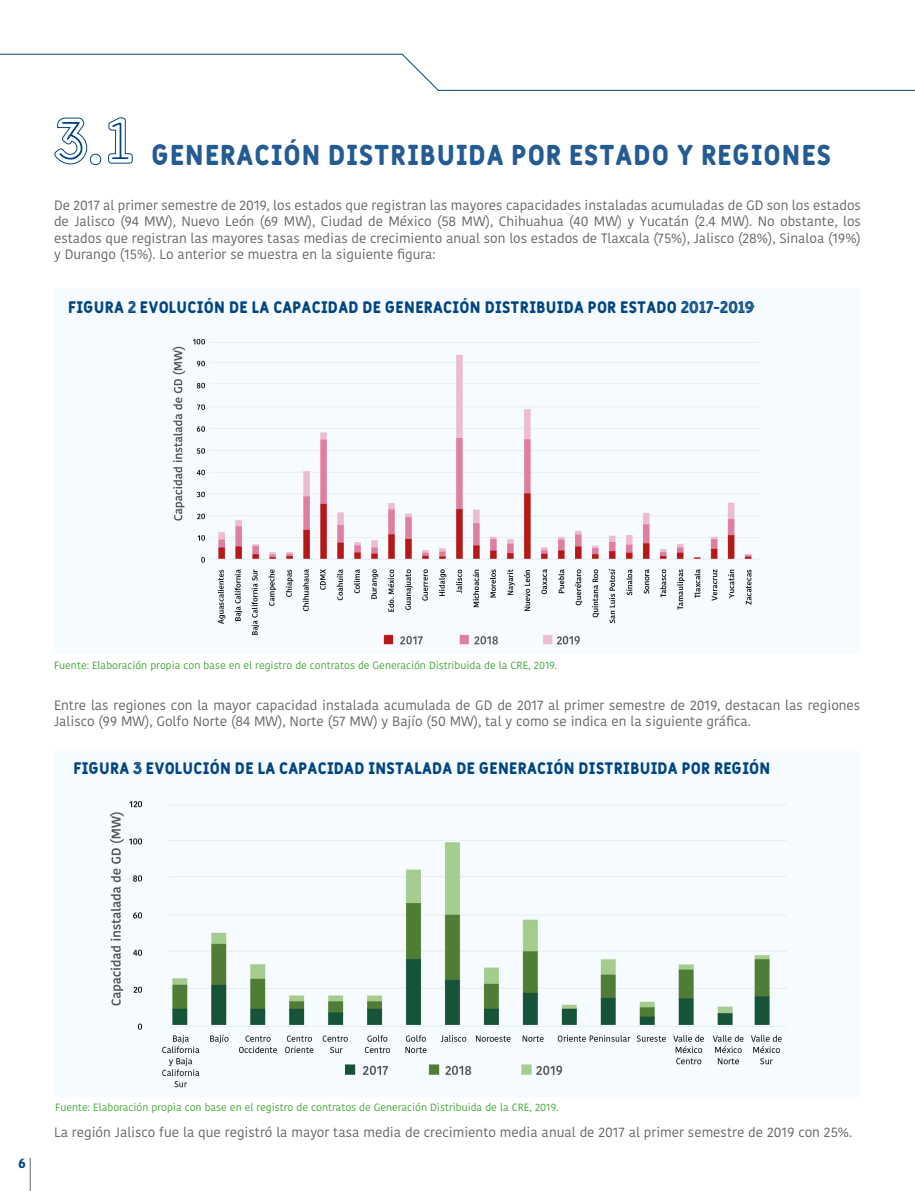
<style>
.page{position:relative;width:915px;height:1191px;background:#fff}
.page>*{position:absolute;margin:0;border:0;box-sizing:border-box;transform-origin:0 0}
.t1{font:28.5px "Fulbo Tano";letter-spacing:-.01em;color:#255b93}
.t2{font:16.5px "Fulbo Tano";letter-spacing:-.025em;color:#004581}
.t3{font:13.5px/16.5px "Kohinoor Devanagari";color:#646363;text-align:justify}
.t4{font:700 13.5px "Kohinoor Devanagari";color:#004581}
.t5{font:10.5px "Kohinoor Devanagari";color:#3fa535}
</style>
<div class="page">
<div style="left:53px;top:751px;width:807px;height:345px;background:#f5fbfe"></div>
<div style="left:53px;top:288px;width:807px;height:366px;background:#f5fbfe"></div>
<svg style="left:0;top:54px;width:914px;height:37px"></svg>
<svg style="left:54px;top:117px;width:33px;height:48px"></svg>
<div style="left:90px;top:154px;width:11px;height:11px;border:1px solid #004581;border-radius:50%"></div>
<svg style="left:108px;top:117px;width:25px;height:47px"></svg>
<img style="left:172px;top:339px;width:588px;height:306px">
<img style="left:110px;top:801px;width:676px;height:287px">
<hr style="left:30px;top:1157px;width:1px;height:34px;background:#646363">
<h1 class="t1" style="left:151px;top:138px;width:681px">GENERACIÓN DISTRIBUIDA POR ESTADO Y REGIONES</h1>
<p class="t3" style="left:54px;top:197px;width:808px">De 2017 al primer semestre de 2019, los estados que registran las mayores capacidades instaladas acumuladas de GD son los estados de Jalisco (94 MW), Nuevo León (69 MW), Ciudad de México (58 MW), Chihuahua (40 MW) y Yucatán (2.4 MW). No obstante, los estados que registran las mayores tasas medias de crecimiento anual son los estados de Tlaxcala (75%), Jalisco (28%), Sinaloa (19%) y Durango (15%). Lo anterior se muestra en la siguiente figura:</p>
<p class="t2" style="left:68px;top:298px;width:688px">FIGURA 2 EVOLUCIÓN DE LA CAPACIDAD DE GENERACIÓN DISTRIBUIDA POR ESTADO 2017-2019</p>
<p class="t5" style="left:54px;top:659px;width:504px">Fuente: Elaboración propia con base en el registro de contratos de Generación Distribuida de la CRE, 2019.</p>
<p class="t3" style="left:54px;top:696px;width:807px">Entre las regiones con la mayor capacidad instalada acumulada de GD de 2017 al primer semestre de 2019, destacan las regiones<br>Jalisco (99 MW), Golfo Norte (84 MW), Norte (57 MW) y Bajío (50 MW), tal y como se indica en la siguiente gráfica.</p>
<p class="t2" style="left:73px;top:758px;width:698px">FIGURA 3 EVOLUCIÓN DE LA CAPACIDAD INSTALADA DE GENERACIÓN DISTRIBUIDA POR REGIÓN</p>
<p class="t4" style="left:18px;top:1151px;width:9px">6</p>
<p class="t5" style="left:55px;top:1100px;width:504px">Fuente: Elaboración propia con base en el registro de contratos de Generación Distribuida de la CRE, 2019.</p>
<p class="t3" style="left:54px;top:1124px;width:799px">La región Jalisco fue la que registró la mayor tasa media de crecimiento media anual de 2017 al primer semestre de 2019 con 25%.</p>
</div>
